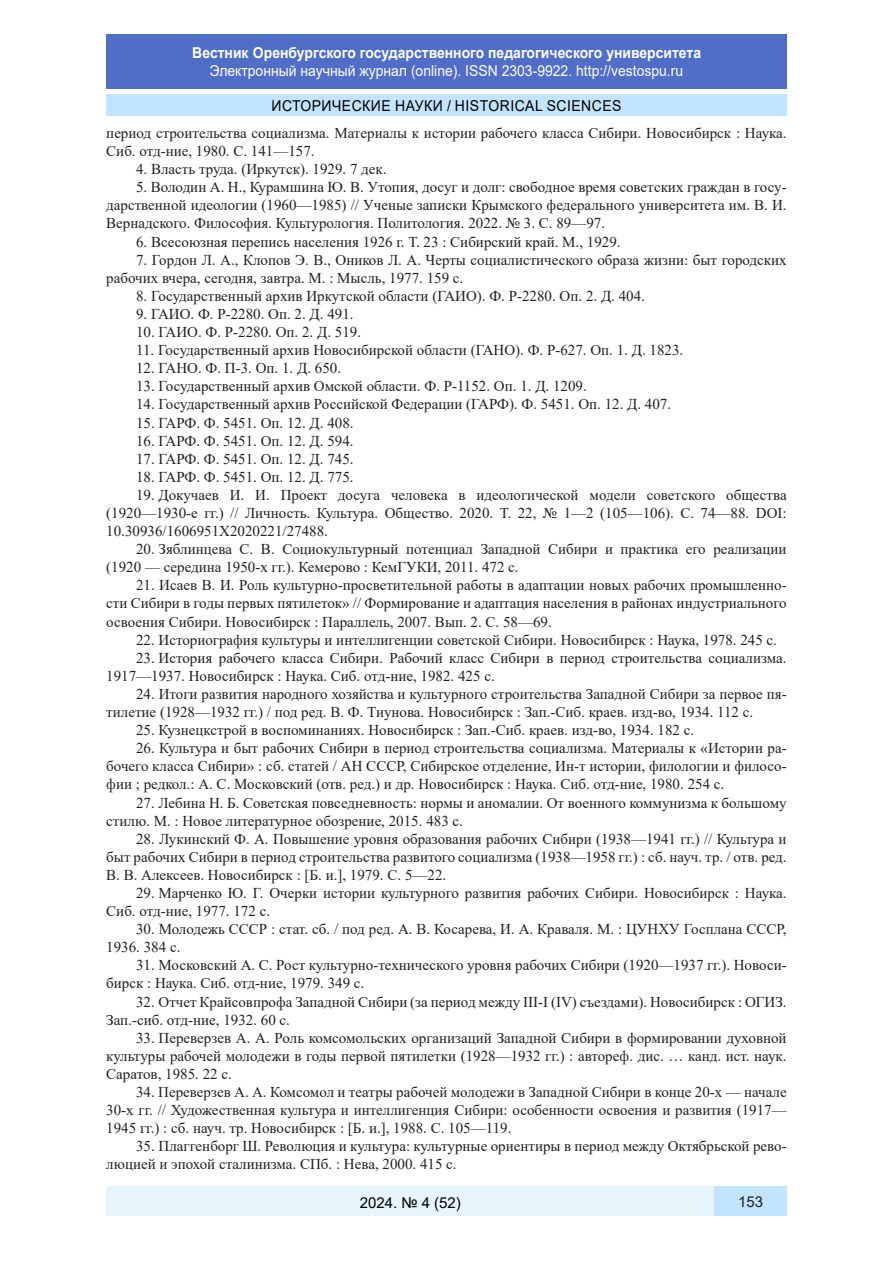
<style>
.page{position:relative;width:893px;height:1263px;background:#fff}
.page>*{position:absolute;margin:0;border:0;box-sizing:border-box;transform-origin:0 0}
.литература{font:15px/18.1px "Times New Roman";color:#231f20}
.t1{font:15px "Arial";color:#fff;scale:.93 1}
.t2{font:700 15px "Arial";color:#fff;scale:.93 1}
.t3{font:15px "Arial";letter-spacing:.035em;color:#000;scale:.93 1}
.t4{font:15px "Arial";letter-spacing:.035em;color:#000}
.t5{font:15px "Arial";color:#231f20}
</style>
<div class="page">
<div style="left:106px;top:95px;width:681px;height:21px;background:#c3e4ff"></div>
<div style="left:106px;top:34px;width:681px;height:55px;background:#506ec8"></div>
<div style="left:106px;top:1186px;width:608px;height:30px;background:#e6f6fb"></div>
<div style="left:714px;top:1186px;width:73px;height:30px;background:#c3e4ff"></div>
<p class="t2" style="left:192px;top:42px;width:549px">Вестник Оренбургского государственного педагогического университета</p>
<p class="t1" style="left:210px;top:60px;width:511px">Электронный научный журнал (online). ISSN 2303-9922. http://vestospu.ru</p>
<p class="t3" style="left:271px;top:95px;width:378px">ИСТОРИЧЕСКИЕ НАУКИ / HISTORICAL SCIENCES</p>
<p class="литература" style="left:106px;top:123px;width:682px">период строительства социализма. Материалы к истории рабочего класса Сибири. Новосибирск : Наука.<br>Сиб. отд-ние, 1980. С. 141—157.</p>
<p class="литература" style="left:136px;top:160px;width:252px">4. Власть труда. (Иркутск). 1929. 7 дек.</p>
<p class="литература" style="left:106px;top:178px;width:682px;text-align:justify;text-indent:30px">5. Володин А. Н., Курамшина Ю. В. Утопия, досуг и долг: свободное время советских граждан в госу&shy;дарственной идеологии (1960—1985) // Ученые записки Крымского федерального университета им. В. И.<br>Вернадского. Философия. Культурология. Политология. 2022. № 3. С. 89—97.</p>
<p class="литература" style="left:136px;top:232px;width:486px">6. Всесоюзная перепись населения 1926 г. Т. 23 : Сибирский край. М., 1929.</p>
<p class="литература" style="left:106px;top:250px;width:682px;text-indent:30px">7. Гордон Л. А., Клопов Э. В., Оников Л. А. Черты социалистического образа жизни: быт городских рабочих вчера, сегодня, завтра. М. : Мысль, 1977. 159 с.</p>
<p class="литература" style="left:136px;top:286px;width:510px">8. Государственный архив Иркутской области (ГАИО). Ф. Р-2280. Оп. 2. Д. 404.</p>
<p class="литература" style="left:136px;top:304px;width:219px">9. ГАИО. Ф. Р-2280. Оп. 2. Д. 491.</p>
<p class="литература" style="left:136px;top:322px;width:227px">10. ГАИО. Ф. Р-2280. Оп. 2. Д. 519.</p>
<p class="литература" style="left:136px;top:341px;width:549px">11. Государственный архив Новосибирской области (ГАНО). Ф. Р-627. Оп. 1. Д. 1823.</p>
<p class="литература" style="left:136px;top:359px;width:207px">12. ГАНО. Ф. П-3. Оп. 1. Д. 650.</p>
<p class="литература" style="left:136px;top:377px;width:452px">13. Государственный архив Омской области. Ф. Р-1152. Оп. 1. Д. 1209.</p>
<p class="литература" style="left:136px;top:395px;width:537px">14. Государственный архив Российской Федерации (ГАРФ). Ф. 5451. Оп. 12. Д. 407.</p>
<p class="литература" style="left:136px;top:413px;width:219px">15. ГАРФ. Ф. 5451. Оп. 12. Д. 408.</p>
<p class="литература" style="left:136px;top:431px;width:219px">16. ГАРФ. Ф. 5451. Оп. 12. Д. 594.</p>
<p class="литература" style="left:136px;top:449px;width:219px">17. ГАРФ. Ф. 5451. Оп. 12. Д. 745.</p>
<p class="литература" style="left:136px;top:467px;width:219px">18. ГАРФ. Ф. 5451. Оп. 12. Д. 775.</p>
<p class="литература" style="left:106px;top:485px;width:682px;text-align:justify;text-indent:30px">19. Докучаев И. И. Проект досуга человека в идеологической модели советского общества (1920—1930-е гг.) // Личность. Культура. Общество. 2020. Т. 22, № 1—2 (105—106). С. 74—88. DOI:<br>10.30936/1606951X2020221/27488.</p>
<p class="литература" style="left:106px;top:540px;width:682px;text-indent:30px">20. Зяблинцева С. В. Социокультурный потенциал Западной Сибири и практика его реализации (1920 — середина 1950-х гг.). Кемерово : КемГУКИ, 2011. 472 с.</p>
<p class="литература" style="left:106px;top:576px;width:682px;text-align:justify;text-indent:30px">21. Исаев В. И. Роль культурно-просветительной работы в адаптации новых рабочих промышленно&shy;сти Сибири в годы первых пятилеток» // Формирование и адаптация населения в районах индустриального освоения Сибири. Новосибирск : Параллель, 2007. Вып. 2. С. 58—69.</p>
<p class="литература" style="left:136px;top:630px;width:642px">22. Историография культуры и интеллигенции советской Сибири. Новосибирск : Наука, 1978. 245 с.</p>
<p class="литература" style="left:106px;top:648px;width:682px;text-indent:30px">23. История рабочего класса Сибири. Рабочий класс Сибири в период строительства социализма.<br>1917—1937. Новосибирск : Наука. Сиб. отд-ние, 1982. 425 с.</p>
<p class="литература" style="left:106px;top:684px;width:682px;text-indent:30px">24. Итоги развития народного хозяйства и культурного строительства Западной Сибири за первое пя&shy;тилетие (1928—1932 гг.) / под ред. В. Ф. Тиунова. Новосибирск : Зап.-Сиб. краев. изд-во, 1934. 112 с.</p>
<p class="литература" style="left:136px;top:720px;width:560px">25. Кузнецкстрой в воспоминаниях. Новосибирск : Зап.-Сиб. краев. изд-во, 1934. 182 с.</p>
<p class="литература" style="left:106px;top:739px;width:682px;text-align:justify;text-indent:30px">26. Культура и быт рабочих Сибири в период строительства социализма. Материалы к «Истории ра&shy;бочего класса Сибири» : сб. статей / АН СССР, Сибирское отделение, Ин-т истории, филологии и филосо&shy;фии ; редкол.: А. С. Московский (отв. ред.) и др. Новосибирск : Наука. Сиб. отд-ние, 1980. 254 с.</p>
<p class="литература" style="left:106px;top:793px;width:682px;text-indent:30px">27. Лебина Н. Б. Советская повседневность: нормы и аномалии. От военного коммунизма к большому стилю. М. : Новое литературное обозрение, 2015. 483 с.</p>
<p class="литература" style="left:106px;top:829px;width:682px;text-align:justify;text-indent:30px">28. Лукинский Ф. А. Повышение уровня образования рабочих Сибири (1938—1941 гг.) // Культура и быт рабочих Сибири в период строительства развитого социализма (1938—1958 гг.) : сб. науч. тр. / отв. ред.<br>В. В. Алексеев. Новосибирск : [Б. и.], 1979. С. 5—22.</p>
<p class="литература" style="left:106px;top:883px;width:682px;text-indent:30px">29. Марченко Ю. Г. Очерки истории культурного развития рабочих Сибири. Новосибирск : Наука.<br>Сиб. отд-ние, 1977. 172 с.</p>
<p class="литература" style="left:106px;top:920px;width:682px;text-indent:30px">30. Молодежь СССР : стат. сб. / под ред. А. В. Косарева, И. А. Краваля. М. : ЦУНХУ Госплана СССР,<br>1936. 384 с.</p>
<p class="литература" style="left:106px;top:956px;width:682px;text-indent:30px">31. Московский А. С. Рост культурно-технического уровня рабочих Сибири (1920—1937 гг.). Новоси&shy;бирск : Наука. Сиб. отд-ние, 1979. 349 с.</p>
<p class="литература" style="left:106px;top:992px;width:682px;text-indent:30px">32. Отчет Крайсовпрофа Западной Сибири (за период между III-I (IV) съездами). Новосибирск : ОГИЗ.<br>Зап.-сиб. отд-ние, 1932. 60 с.</p>
<p class="литература" style="left:106px;top:1028px;width:682px;text-align:justify;text-indent:30px">33. Переверзев А. А. Роль комсомольских организаций Западной Сибири в формировании духовной культуры рабочей молодежи в годы первой пятилетки (1928—1932 гг.) : автореф. дис. … канд. ист. наук.<br>Саратов, 1985. 22 с.</p>
<p class="литература" style="left:106px;top:1082px;width:682px;text-align:justify;text-indent:30px">34. Переверзев А. А. Комсомол и театры рабочей молодежи в Западной Сибири в конце 20-х — начале 30-х гг. // Художественная культура и интеллигенция Сибири: особенности освоения и развития (1917— 1945 гг.) : сб. науч. тр. Новосибирск : [Б. и.], 1988. С. 105—119.</p>
<p class="литература" style="left:106px;top:1137px;width:682px;text-indent:30px">35. Плаггенборг Ш. Революция и культура: культурные ориентиры в период между Октябрьской рево&shy;люцией и эпохой сталинизма. СПб. : Нева, 2000. 415 с.</p>
<p class="t4" style="left:360px;top:1192px;width:103px">2024. № 4 (52)</p>
<p class="t5" style="left:738px;top:1191px;width:27px">153</p>
</div>
